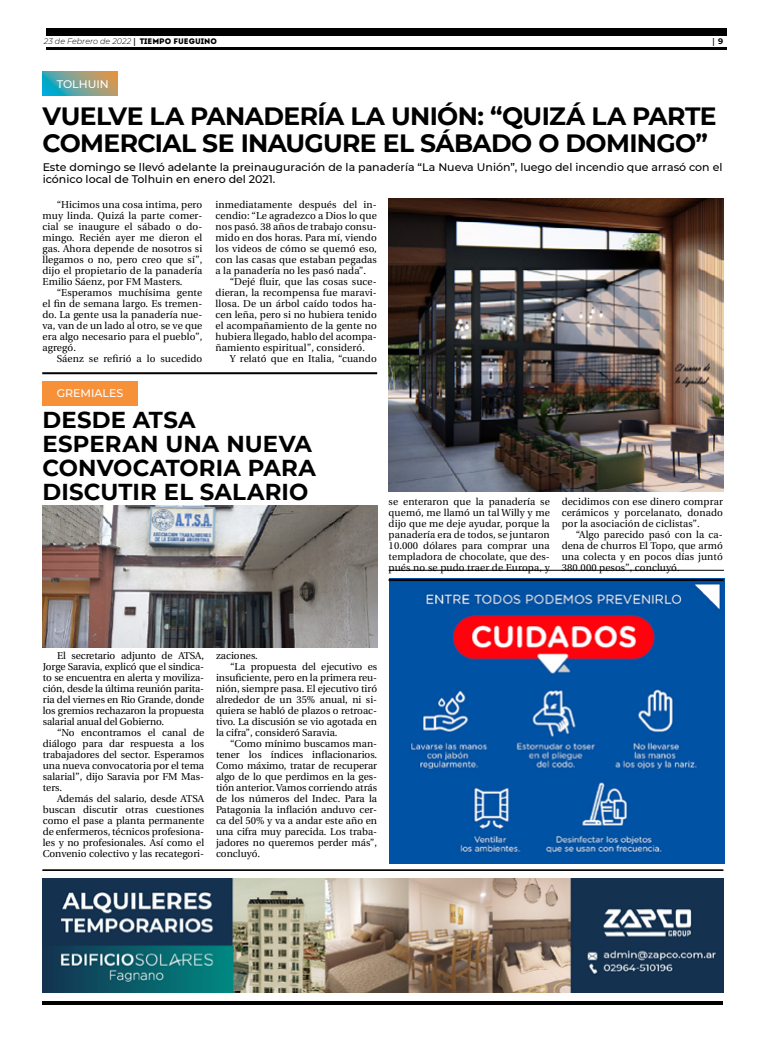
<style>
.page{position:relative;width:780px;height:1049px;background:#fff}
.page>*{position:absolute;margin:0;border:0;box-sizing:border-box;transform-origin:0 0}
.t1{font:700 25px/27px "Montserrat";letter-spacing:-.025em;color:#000}
.t2{font:700 23px/24px "Montserrat";letter-spacing:.005em;color:#000}
.t3{font:500 11px/12px "Montserrat";color:#000}
.t4{font:500 11px "Montserrat";color:#fff}
.t5{font:10px/11px "Utopia";color:#000;text-align:justify}
.t6{font:italic 300 8px "Montserrat";color:#000}
.t7{font:700 8px "Utopia";color:#000}
.s1{font-family:"Utopia";font-weight:700;font-style:normal}
.s2{font-family:"Intro";font-weight:400;font-style:normal}
.s3{font-family:"Montserrat"}
</style>
<div class="page">
<hr style="left:46px;top:48px;width:680px;height:2px;background:#000">
<div style="left:46px;top:28px;width:680px;height:7px;background:#000"></div>
<hr style="left:43px;top:1001px;width:680px;height:4px;background:#000">
<hr style="left:388px;top:570px;width:336px;height:1px;background:#000">
<img style="left:43px;top:878px;width:680px;height:114px">
<img style="left:389px;top:578px;width:335px;height:285px">
<svg style="left:43px;top:72px;width:75px;height:24px;background:#7aa190"></svg>
<hr style="left:42px;top:372px;width:335px;height:2px;background:#000">
<hr style="left:388px;top:579px;width:335px;height:2px;background:#000">
<hr style="left:43px;top:870px;width:680px;height:1px;background:#000">
<div style="left:43px;top:381px;width:94px;height:24px;background:#f79139"></div>
<img style="left:388px;top:198px;width:335px;height:294px">
<img style="left:43px;top:505px;width:334px;height:142px">
<p class="t6" style="left:44px;top:36px;width:174px">23 de Febrero de 2022 <span class="s1">|</span> <span class="s2">TIEMPO FUEGUINO</span></p>
<p class="t7" style="left:712px;top:37px;width:12px">| <span class="s3">9</span></p>
<p class="t4" style="left:57px;top:76px;width:54px">TOLHUIN</p>
<h1 class="t1" style="left:43px;top:101px;width:675px">VUELVE LA PANADERÍA LA UNIÓN: “QUIZÁ LA PARTE<br>COMERCIAL SE INAUGURE EL SÁBADO O DOMINGO”</h1>
<p class="t3" style="left:43px;top:160px;width:681px">Este domingo se llevó adelante la preinauguración de la panadería “La Nueva Unión”, luego del incendio que arrasó con el icónico local de Tolhuin en enero del 2021.</p>
<p class="t5" style="left:43px;top:199px;width:161px;text-indent:14px">“Hicimos una cosa intima, pero muy linda. Quizá la parte comer&shy;cial se inaugure el sábado o do&shy;mingo. Recién ayer me dieron el gas. Ahora depende de nosotros si llegamos o no, pero creo que sí”, dijo el propietario de la panadería Emilio Sáenz, por FM Masters.</p>
<p class="t5" style="left:43px;top:287px;width:161px;text-indent:14px">“Esperamos muchísima gente el fin de semana largo. Es tremen&shy;do. La gente usa la panadería nue&shy;va, van de un lado al otro, se ve que era algo necesario para el pueblo”, agregó.</p>
<p class="t5" style="left:57px;top:353px;width:147px">Sáenz se refirió a lo sucedido</p>
<p class="t5" style="left:215px;top:199px;width:163px">inmediatamente después del in&shy;cendio: “Le agradezco a Dios lo que nos pasó. 38 años de trabajo consu&shy;mido en dos horas. Para mí, viendo los videos de cómo se quemó eso, con las casas que estaban pegadas a la panadería no les pasó nada”.</p>
<p class="t5" style="left:215px;top:276px;width:163px;text-indent:14px">“Dejé fluir, que las cosas suce&shy;dieran, la recompensa fue maravi&shy;llosa. De un árbol caído todos ha&shy;cen leña, pero si no hubiera tenido el acompañamiento de la gente no hubiera llegado, hablo del acompa&shy;ñamiento espiritual”, consideró.</p>
<p class="t5" style="left:230px;top:353px;width:148px">Y relató que en Italia, “cuando</p>
<p class="t4" style="left:57px;top:385px;width:68px">GREMIALES</p>
<h2 class="t2" style="left:43px;top:406px;width:275px">DESDE ATSA<br>ESPERAN UNA NUEVA<br>CONVOCATORIA PARA<br>DISCUTIR EL SALARIO</h2>
<p class="t5" style="left:388px;top:496px;width:163px">se enteraron que la panadería se quemó, me llamó un tal Willy y me dijo que me deje ayudar, porque la panadería era de todos, se juntaron 10.000 dólares para comprar una templadora de chocolate, que des&shy;pués no se pudo traer de Europa, y</p>
<p class="t5" style="left:561px;top:496px;width:163px">decidimos con ese dinero comprar cerámicos y porcelanato, donado por la asociación de ciclistas”.</p>
<p class="t5" style="left:561px;top:529px;width:163px;text-indent:14px">“Algo parecido pasó con la ca&shy;dena de churros El Topo, que armó una colecta y en pocos días juntó 380.000 pesos”, concluyó.</p>
<p class="t5" style="left:43px;top:650px;width:163px;text-indent:14px">El secretario adjunto de ATSA, Jorge Saravia, explicó que el sindica&shy;to se encuentra en alerta y moviliza&shy;ción, desde la última reunión parita&shy;ria del viernes en Rio Grande, donde los gremios rechazaron la propuesta salarial anual del Gobierno.</p>
<p class="t5" style="left:43px;top:727px;width:163px;text-indent:14px">“No encontramos el canal de diálogo para dar respuesta a los trabajadores del sector. Esperamos una nueva convocatoria por el tema salarial”, dijo Saravia por FM Mas&shy;ters.</p>
<p class="t5" style="left:43px;top:793px;width:163px;text-indent:14px">Además del salario, desde ATSA buscan discutir otras cuestiones como el pase a planta permanente de enfermeros, técnicos profesiona&shy;les y no profesionales. Así como el Convenio colectivo y las recategori-</p>
<p class="t5" style="left:216px;top:650px;width:43px">zaciones.</p>
<p class="t5" style="left:230px;top:661px;width:148px">“La propuesta del ejecutivo es</p>
<p class="t5" style="left:216px;top:672px;width:163px">insuficiente, pero en la primera reu-</p>
<p class="t5" style="left:216px;top:683px;width:163px">nión, siempre pasa. El ejecutivo tiró</p>
<p class="t5" style="left:216px;top:694px;width:163px">alrededor de un 35% anual, ni si-</p>
<p class="t5" style="left:216px;top:705px;width:163px">quiera se habló de plazos o retroac-</p>
<p class="t5" style="left:216px;top:716px;width:163px">tivo. La discusión se vio agotada en</p>
<p class="t5" style="left:216px;top:727px;width:123px">la cifra”, consideró Saravia.</p>
<p class="t5" style="left:230px;top:738px;width:148px">“Como mínimo buscamos man-</p>
<p class="t5" style="left:216px;top:749px;width:163px">tener los índices inflacionarios.</p>
<p class="t5" style="left:216px;top:760px;width:163px">Como máximo, tratar de recuperar</p>
<p class="t5" style="left:216px;top:771px;width:163px">algo de lo que perdimos en la ges-</p>
<p class="t5" style="left:216px;top:782px;width:163px">tión anterior. Vamos corriendo atrás</p>
<p class="t5" style="left:216px;top:793px;width:163px">de los números del Indec. Para la</p>
<p class="t5" style="left:216px;top:804px;width:163px">Patagonia la inflación anduvo cer-</p>
<p class="t5" style="left:216px;top:815px;width:163px">ca del 50% y va a andar este año en</p>
<p class="t5" style="left:216px;top:826px;width:163px">una cifra muy parecida. Los traba-</p>
<p class="t5" style="left:216px;top:837px;width:163px">jadores no queremos perder más”,</p>
<p class="t5" style="left:216px;top:848px;width:46px">concluyó.</p>
</div>
